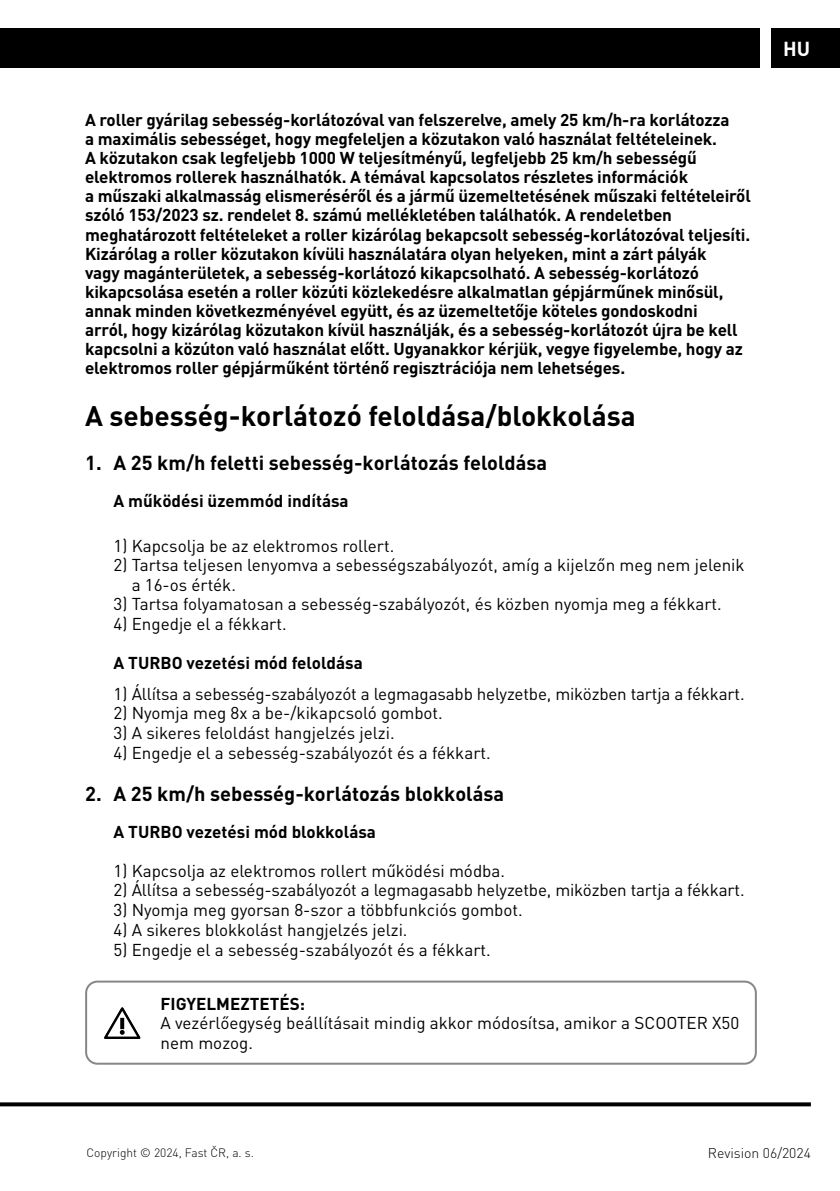
<style>
.page{position:relative;width:840px;height:1191px;background:#fff}
.page>*{position:absolute;margin:0;border:0;box-sizing:border-box;transform-origin:0 0}
.t1{font:700 28px "DIN Pro";color:#000}
.t2{font:700 20px "DIN Pro";color:#000}
.t3{font:700 20px "DIN Pro";color:#fff}
.t4{font:700 17px/19px "DIN Pro";letter-spacing:-.01em;color:#000}
.t5{font:17px/19.6px "DIN Pro";color:#000}
.t6{font:300 14px "DIN Pro";color:#000}
.t7{font:300 12px "DIN Pro";color:#000}
</style>
<div class="page">
<svg style="left:0;top:1102px;width:810px;height:4px;background:#181818"></svg>
<div style="left:771px;top:28px;width:68px;height:40px;background:#000"></div>
<div style="left:0;top:28px;width:759px;height:40px;background:#000"></div>
<svg style="left:104px;top:1007px;width:37px;height:32px"></svg>
<svg style="left:120px;top:1017px;width:4px;height:12px"></svg>
<div style="left:85px;top:980px;width:671px;height:84px;border:2px solid #878787;border-radius:11px"></div>
<p class="t4" style="left:85px;top:110px;width:666px">A roller gyárilag sebesség-korlátozóval van felszerelve, amely 25 km/h-ra korlátozza<br>a maximális sebességet, hogy megfeleljen a közutakon való használat feltételeinek.<br>A közutakon csak legfeljebb 1000 W teljesítményű, legfeljebb 25 km/h sebességű elektromos rollerek használhatók. A témával kapcsolatos részletes információk<br>a műszaki alkalmasság elismeréséről és a jármű üzemeltetésének műszaki feltételeiről szóló 153/2023 sz. rendelet 8. számú mellékletében találhatók. A rendeletben meghatározott feltételeket a roller kizárólag bekapcsolt sebesség-korlátozóval teljesíti.<br>Kizárólag a roller közutakon kívüli használatára olyan helyeken, mint a zárt pályák<br>vagy magánterületek, a sebesség-korlátozó kikapcsolható. A sebesség-korlátozó kikapcsolása esetén a roller közúti közlekedésre alkalmatlan gépjárműnek minősül, annak minden következményével együtt, és az üzemeltetője köteles gondoskodni<br>arról, hogy kizárólag közutakon kívül használják, és a sebesség-korlátozót újra be kell kapcsolni a közúton való használat előtt. Ugyanakkor kérjük, vegye figyelembe, hogy az elektromos roller gépjárműként történő regisztrációja nem lehetséges.</p>
<h1 class="t1" style="left:85px;top:397px;width:551px">A sebesség-korlátozó feloldása/blokkolása</h1>
<p class="t2" style="left:85px;top:449px;width:463px">1. A 25 km/h feletti sebesség-korlátozás feloldása</p>
<p class="t4" style="left:113px;top:490px;width:236px">A működési üzemmód indítása</p>
<p class="t5" style="left:113px;top:535px;width:282px">1) Kapcsolja be az elektromos rollert.</p>
<p class="t5" style="left:132px;top:554px;width:614px;text-indent:-18px">2) Tartsa teljesen lenyomva a sebességszabályozót, amíg a kijelzőn meg nem jelenik a 16-os érték.</p>
<p class="t5" style="left:113px;top:593px;width:609px">3) Tartsa folyamatosan a sebesség-szabályozót, és közben nyomja meg a fékkart.</p>
<p class="t5" style="left:113px;top:613px;width:175px">4) Engedje el a fékkart.</p>
<p class="t4" style="left:113px;top:652px;width:251px">A TURBO vezetési mód feloldása</p>
<p class="t5" style="left:113px;top:683px;width:632px">1) Állítsa a sebesség-szabályozót a legmagasabb helyzetbe, miközben tartja a fékkart.</p>
<p class="t5" style="left:113px;top:703px;width:331px">2) Nyomja meg 8x a be-/kikapcsoló gombot.</p>
<p class="t5" style="left:113px;top:722px;width:282px">3) A sikeres feloldást hangjelzés jelzi.</p>
<p class="t5" style="left:113px;top:742px;width:378px">4) Engedje el a sebesség-szabályozót és a fékkart.</p>
<p class="t2" style="left:85px;top:780px;width:420px">2. A 25 km/h sebesség-korlátozás blokkolása</p>
<p class="t4" style="left:113px;top:821px;width:264px">A TURBO vezetési mód blokkolása</p>
<p class="t5" style="left:113px;top:860px;width:393px">1) Kapcsolja az elektromos rollert működési módba.</p>
<p class="t5" style="left:113px;top:880px;width:632px">2) Állítsa a sebesség-szabályozót a legmagasabb helyzetbe, miközben tartja a fékkart.</p>
<p class="t5" style="left:113px;top:899px;width:410px">3) Nyomja meg gyorsan 8-szor a többfunkciós gombot.</p>
<p class="t5" style="left:113px;top:919px;width:295px">4) A sikeres blokkolást hangjelzés jelzi.</p>
<p class="t5" style="left:113px;top:939px;width:378px">5) Engedje el a sebesség-szabályozót és a fékkart.</p>
<p class="t4" style="left:160px;top:993px;width:146px">FIGYELMEZTETÉS:</p>
<p class="t5" style="left:160px;top:1012px;width:580px">A vezérlőegység beállításait mindig akkor módosítsa, amikor a SCOOTER X50 nem mozog.</p>
<p class="t3" style="left:782px;top:35px;width:29px">HU</p>
<p class="t7" style="left:86px;top:1144px;width:169px">Copyright © 2024, Fast ČR, a. s.</p>
<p class="t6" style="left:707px;top:1143px;width:104px">Revision 06/2024</p>
</div>
